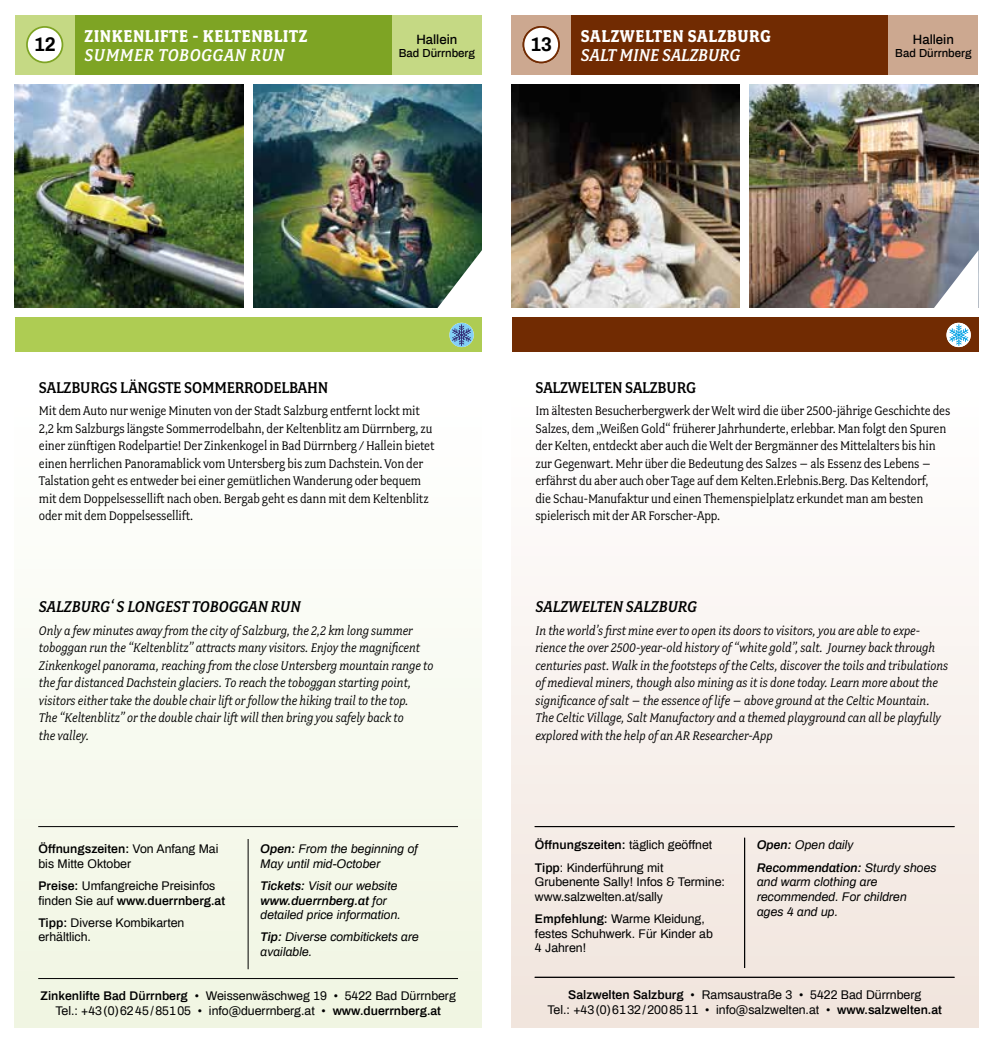
<style>
.page{position:relative;width:993px;height:1042px;background:#fff}
.page>*{position:absolute;margin:0;border:0;box-sizing:border-box;transform-origin:0 0}
.t1{font:700 19.25px "Fairplex Narrow OT";letter-spacing:.03em;color:#fff}
.t2{font:italic 19.25px "Fairplex Narrow OT Med";letter-spacing:.02em;color:#fff}
.t3{font:italic 19.25px "Fairplex Narrow OT Med";color:#fff}
.t4{font:700 19.25px "Archivo";color:#000}
.t5{font:500 17.5px "Fairplex Narrow OT";letter-spacing:-.01em;color:#000}
.t6{font:italic 17.5px "Fairplex Narrow OT Med";color:#000}
.t7{font:italic 14px/17.5px "Fairplex Narrow OT";color:#000}
.t8{font:14px/17.5px "Fairplex Narrow OT";letter-spacing:-.01em;color:#000}
.t9{font:500 13.12px "Archivo";color:#000}
.t10{font:12.25px/14.7px "Archivo";color:#000}
.t11{font:italic 12.25px/14.7px "Archivo";color:#000}
.t12{font:italic 600 12.25px/22.1px "Archivo";color:#000}
.t13{font:500 11.38px "Archivo";color:#000}
.s1{font-weight:600}
.s2{font-weight:400}
</style>
<div class="page">
<div style="left:15px;top:394px;width:466px;height:633px;background:linear-gradient(to bottom,#fff,#f0f5e2)"></div>
<div style="left:15px;top:317px;width:466px;height:35px;background:#aecc53"></div>
<div style="left:74px;top:15px;width:318px;height:59px;background:#7ea424"></div>
<div style="left:15px;top:15px;width:59px;height:59px;background:#c5d984"></div>
<div style="left:392px;top:15px;width:89px;height:59px;background:#c5d984"></div>
<img style="left:15px;top:84px;width:228px;height:224px">
<img style="left:253px;top:84px;width:228px;height:224px">
<div style="left:27px;top:27px;width:35px;height:35px;background:#fff;border-radius:50%"></div>
<div style="left:26px;top:26px;width:37px;height:37px;border:2px solid #7ea424;border-radius:50%"></div>
<hr style="left:38px;top:978px;width:420px;height:1px;background:#000">
<hr style="left:38px;top:826px;width:420px;height:1px;background:#000">
<hr style="left:247px;top:839px;width:1px;height:130px;background:#000">
<svg style="left:449px;top:323px;width:24px;height:24px"></svg>
<svg style="left:452px;top:324px;width:19px;height:22px"></svg>
<div style="left:511px;top:394px;width:466px;height:633px;background:linear-gradient(to bottom,#fff,#f0e3dc)"></div>
<div style="left:511px;top:317px;width:467px;height:35px;background:#712b02"></div>
<div style="left:571px;top:15px;width:317px;height:59px;background:#712b02"></div>
<div style="left:511px;top:15px;width:60px;height:59px;background:#cca890"></div>
<div style="left:888px;top:15px;width:89px;height:59px;background:#cca890"></div>
<img style="left:511px;top:84px;width:228px;height:224px">
<img style="left:749px;top:84px;width:228px;height:224px">
<svg style="left:946px;top:323px;width:24px;height:24px"></svg>
<svg style="left:948px;top:324px;width:20px;height:22px"></svg>
<div style="left:523px;top:27px;width:35px;height:35px;background:#fff;border-radius:50%"></div>
<div style="left:522px;top:26px;width:37px;height:37px;border:2px solid #712b02;border-radius:50%"></div>
<hr style="left:534px;top:977px;width:420px;height:1px;background:#000">
<hr style="left:534px;top:826px;width:420px;height:1px;background:#000">
<hr style="left:744px;top:838px;width:1px;height:130px;background:#000">
<svg style="left:437px;top:250px;width:45px;height:58px"></svg>
<svg style="left:933px;top:250px;width:45px;height:58px"></svg>
<h1 class="t4" style="left:34px;top:31px;width:23px">12</h1>
<h1 class="t1" style="left:84px;top:25px;width:224px">ZINKENLIFTE - KELTENBLITZ</h1>
<h1 class="t2" style="left:84px;top:44px;width:201px">SUMMER TOBOGGAN RUN</h1>
<p class="t9" style="left:416px;top:30px;width:43px">Hallein</p>
<p class="t13" style="left:398px;top:45px;width:78px">Bad Dürrnberg</p>
<h1 class="t4" style="left:530px;top:31px;width:23px">13</h1>
<h1 class="t4" style="left:541px;top:31px;width:12px">1</h1>
<h1 class="t1" style="left:580px;top:25px;width:191px">SALZWELTEN SALZBURG</h1>
<h1 class="t3" style="left:580px;top:44px;width:161px">SALT MINE SALZBURG</h1>
<p class="t9" style="left:912px;top:30px;width:43px">Hallein</p>
<p class="t13" style="left:894px;top:45px;width:78px">Bad Dürrnberg</p>
<p class="t5" style="left:39px;top:377px;width:291px">SALZBURGS LÄNGSTE SOMMERRODELBAHN</p>
<p class="t8" style="left:39px;top:402px;width:397px">Mit dem Auto nur wenige Minuten von der Stadt Salzburg entfernt lockt mit 2,2 km Salzburgs längste Sommerrodelbahn, der Keltenblitz am Dürrnberg, zu einer zünftigen Rodelpartie! Der Zinkenkogel in Bad Dürrnberg / Hallein bietet einen herrlichen Panoramablick vom Untersberg bis zum Dachstein. Von der Talstation geht es entweder bei einer gemütlichen Wanderung oder bequem mit dem Doppelsessellift nach oben. Bergab geht es dann mit dem Keltenblitz oder mit dem Doppelsessellift.</p>
<p class="t6" style="left:39px;top:597px;width:263px">SALZBURG‘ S LONGEST TOBOGGAN RUN</p>
<p class="t7" style="left:39px;top:621px;width:396px">Only a few minutes away from the city of Salzburg, the 2,2 km long summer toboggan run the “Keltenblitz” attracts many visitors. Enjoy the magnificent Zinkenkogel panorama, reaching from the close Untersberg mountain range to the far distanced Dachstein glaciers. To reach the toboggan starting point, visitors either take the double chair lift or follow the hiking trail to the top.<br>The “Keltenblitz” or the double chair lift will then bring you safely back to<br>the valley.</p>
<p class="t10" style="left:38px;top:841px;width:181px"><span class="s1">Öffnungszeiten:</span> Von Anfang Mai bis Mitte Oktober</p>
<p class="t10" style="left:38px;top:878px;width:188px"><span class="s1">Preise:</span> Umfangreiche Preisinfos finden Sie auf <span class="s1">www.duerrnberg.at</span></p>
<p class="t10" style="left:38px;top:914px;width:147px"><span class="s1">Tipp:</span> Diverse Kombikarten erhältlich.</p>
<p class="t11" style="left:260px;top:841px;width:159px"><span class="s1">Open:</span> From the beginning of<br>May until mid-October</p>
<p class="t11" style="left:260px;top:878px;width:142px"><span class="s1">Tickets:</span> Visit our website <span class="s1">www.duerrnberg.at</span> for detailed price information.</p>
<p class="t11" style="left:260px;top:929px;width:160px"><span class="s1">Tip:</span> Diverse combitickets are available.</p>
<p class="t10" style="left:41px;top:988px;width:416px;text-align:center"><span class="s1">Zinkenlifte Bad Dürrnberg</span> • Weissenwäschweg 19 • 5422 Bad Dürrnberg<br>Tel.: +43(0)6245/85105 • info@duerrnberg.at • <span class="s1">www.duerrnberg.at</span></p>
<p class="t5" style="left:535px;top:377px;width:162px">SALZWELTEN SALZBURG</p>
<p class="t8" style="left:535px;top:402px;width:416px">Im ältesten Besucherbergwerk der Welt wird die über 2500-jährige Geschichte des Salzes, dem „Weißen Gold“ früherer Jahrhunderte, erlebbar. Man folgt den Spuren der Kelten, entdeckt aber auch die Welt der Bergmänner des Mittelalters bis hin zur Gegenwart. Mehr über die Bedeutung des Salzes – als Essenz des Lebens – erfährst du aber auch ober Tage auf dem Kelten.Erlebnis.Berg. Das Keltendorf,<br>die Schau-Manufaktur und einen Themenspielplatz erkundet man am besten spielerisch mit der AR Forscher-App.</p>
<p class="t6" style="left:535px;top:597px;width:163px">SALZWELTEN SALZBURG</p>
<p class="t7" style="left:535px;top:621px;width:414px">In the world’s first mine ever to open its doors to visitors, you are able to expe&shy;rience the over 2500-year-old history of “white gold”, salt. Journey back through centuries past. Walk in the footsteps of the Celts, discover the toils and tribulations of medieval miners, though also mining as it is done today. Learn more about the significance of salt – the essence of life – above ground at the Celtic Mountain.<br>The Celtic Village, Salt Manufactory and a themed playground can all be playfully explored with the help of an AR Researcher-App</p>
<p class="t10" style="left:535px;top:833px;width:179px;line-height:22.1px"><span class="s1">Öffnungszeiten:</span> täglich geöffnet<br><span class="s1">Tipp</span>: Kinderführung mit</p>
<p class="t10" style="left:535px;top:874px;width:191px">Grubenente Sally! Infos &amp; Termine: www.salzwelten.at/sally</p>
<p class="t10" style="left:535px;top:911px;width:179px"><span class="s1">Empfehlung:</span> Warme Kleidung, festes Schuhwerk. Für Kinder ab<br>4 Jahren!</p>
<p class="t12" style="left:756px;top:834px;width:181px">Open: <span class="s2">Open daily<br></span>Recommendation: <span class="s2">Sturdy shoes</span></p>
<p class="t11" style="left:756px;top:874px;width:151px">and warm clothing are recommended. For children ages 4 and up.</p>
<p class="t10" style="left:547px;top:986px;width:396px;text-align:center"><span class="s1">Salzwelten Salzburg</span> • Ramsaustraße 3 • 5422 Bad Dürrnberg<br>Tel.: +43(0)6132/2008511 • info@salzwelten.at • <span class="s1">www.salzwelten.at</span></p>
</div>
